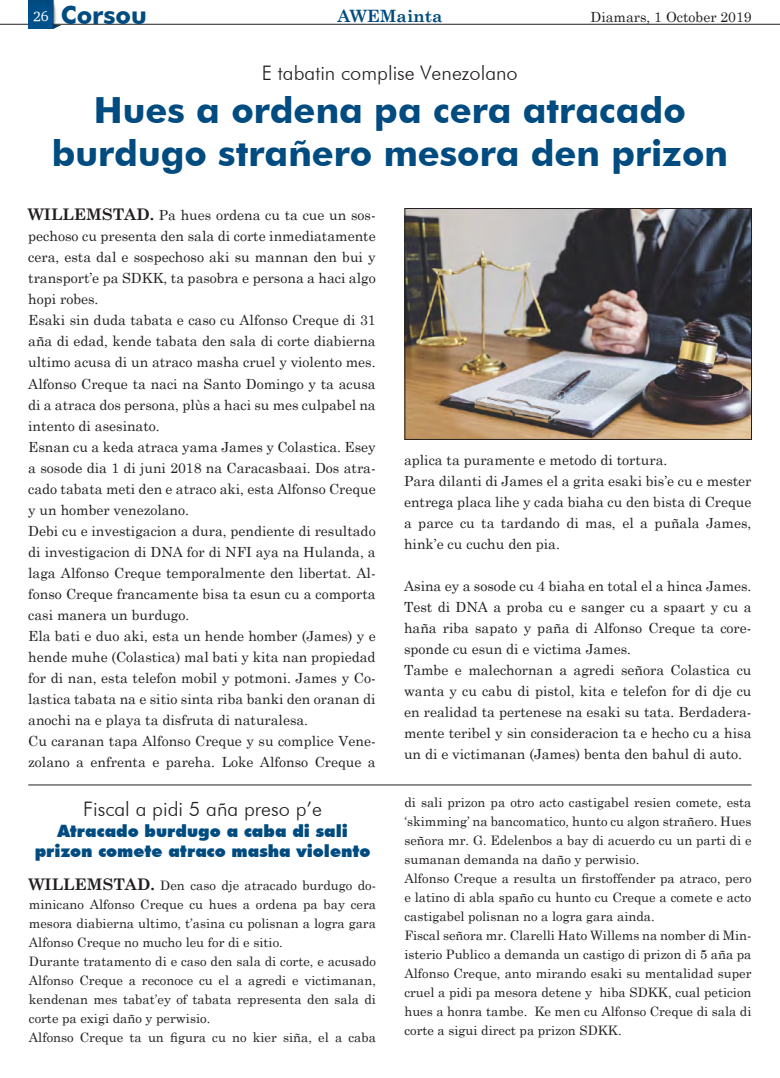
<style>
.page{position:relative;width:780px;height:1078px;background:#fff}
.page>*{position:absolute;margin:0;border:0;box-sizing:border-box;transform-origin:0 0}
.No_Spacing{font:700 36px/43.2px "Futura BT";color:#004b80;text-align:center}
.Body_Text_14{font:700 25px "Futura BT";color:#004b80}
.No_Spacing-2{font:300 20px "Futura BT";color:#231f20}
.No_Spacing-3{font:900 17px/20.4px "Futura BT";color:#004b80;text-align:center}
.Body_Text_14-2{font:700 17px "Century Schoolbook";color:#004b80}
.Body_Text_14-3{font:14px/21px "Century Schoolbook";color:#231f20;text-align:justify}
.t1{font:14px "Charter ITCTT";color:#fff}
.Body_Text_14-4{font:13px/19px "Century Schoolbook";color:#231f20;text-align:justify}
.s1{font-weight:700;font-size:16px}
</style>
<div class="page">
<img style="left:28px;top:0;width:33px;height:28px">
<svg style="left:0;top:24px;width:28px;height:1px"></svg>
<hr style="left:53px;top:24px;width:727px;height:1px;background:#231f20">
<img style="left:406px;top:210px;width:343px;height:227px">
<div style="left:404px;top:208px;width:347px;height:231px;border:1px solid #231f20"></div>
<hr style="left:28px;top:784px;width:723px;height:1px;background:#231f20">
<p class="t1" style="left:33px;top:7px;width:17px">26</p>
<p class="Body_Text_14" style="left:61px;top:-1px;width:87px">Corsou</p>
<p class="Body_Text_14-2" style="left:337px;top:3px;width:107px">AWEMainta</p>
<p class="Body_Text_14-3" style="left:590px;top:5px;width:163px">Diamars, 1 October 2019</p>
<p class="No_Spacing-2" style="left:262px;top:60px;width:257px">E tabatin complise Venezolano</p>
<p class="No_Spacing" style="left:52px;top:88px;width:677px">Hues a ordena pa cera atracado burdugo strañero mesora den prizon</p>
<p class="Body_Text_14-3" style="left:28px;top:203px;width:349px"><span class="s1">WILLEMSTAD.</span> Pa hues ordena cu ta cue un sos&shy;pechoso cu presenta den sala di corte inmediatamente cera, esta dal e sospechoso aki su mannan den bui y transport’e pa SDKK, ta pasobra e persona a haci algo hopi robes.</p>
<p class="Body_Text_14-3" style="left:28px;top:308px;width:349px">Esaki sin duda tabata e caso cu Alfonso Creque di 31 aña di edad, kende tabata den sala di corte diabierna ultimo acusa di un atraco masha cruel y violento mes.<br>Alfonso Creque ta naci na Santo Domingo y ta acusa di a atraca dos persona, plùs a haci su mes culpabel na intento di asesinato.</p>
<p class="Body_Text_14-3" style="left:28px;top:434px;width:349px">Esnan cu a keda atraca yama James y Colastica. Esey a sosode dia 1 di juni 2018 na Caracasbaai. Dos atra&shy;cado tabata meti den e atraco aki, esta Alfonso Creque y un homber venezolano.</p>
<p class="Body_Text_14-3" style="left:28px;top:518px;width:349px">Debi cu e investigacion a dura, pendiente di resultado di investigacion di DNA for di NFI aya na Hulanda, a laga Alfonso Creque temporalmente den libertat. Al&shy;fonso Creque francamente bisa ta esun cu a comporta casi manera un burdugo.</p>
<p class="Body_Text_14-3" style="left:28px;top:623px;width:349px">Ela bati e duo aki, esta un hende homber (James) y e hende muhe (Colastica) mal bati y kita nan propiedad for di nan, esta telefon mobil y potmoni. James y Co&shy;lastica tabata na e sitio sinta riba banki den oranan di anochi na e playa ta disfruta di naturalesa.</p>
<p class="Body_Text_14-3" style="left:28px;top:728px;width:349px">Cu caranan tapa Alfonso Creque y su complice Vene&shy;zolano a enfrenta e pareha. Loke Alfonso Creque a</p>
<p class="No_Spacing-2" style="left:83px;top:796px;width:240px">Fiscal a pidi 5 aña preso p’e</p>
<p class="No_Spacing-3" style="left:35px;top:820px;width:337px">Atracado burdugo a caba di sali prizon comete atraco masha violento</p>
<p class="Body_Text_14-4" style="left:29px;top:874px;width:348px"><span class="s1">WILLEMSTAD.</span> Den caso dje atracado burdugo do&shy;minicano Alfonso Creque cu hues a ordena pa bay cera mesora diabierna ultimo, t’asina cu polisnan a logra gara Alfonso Creque no mucho leu for di e sitio.</p>
<p class="Body_Text_14-4" style="left:29px;top:950px;width:348px">Durante tratamento di e caso den sala di corte, e acusado Alfonso Creque a reconoce cu el a agredi e victimanan, kendenan mes tabat’ey of tabata representa den sala di corte pa exigi daño y perwisio.</p>
<p class="Body_Text_14-4" style="left:29px;top:1026px;width:348px">Alfonso Creque ta un figura cu no kier siña, el a caba</p>
<p class="Body_Text_14-3" style="left:404px;top:448px;width:265px">aplica ta puramente e metodo di tortura.</p>
<p class="Body_Text_14-3" style="left:404px;top:469px;width:349px">Para dilanti di James el a grita esaki bis’e cu e mester entrega placa lihe y cada biaha cu den bista di Creque a parce cu ta tardando di mas, el a puñala James, hink’e cu cuchu den pia.</p>
<p class="Body_Text_14-3" style="left:404px;top:574px;width:349px">Asina ey a sosode cu 4 biaha en total el a hinca James.<br>Test di DNA a proba cu e sanger cu a spaart y cu a haña riba sapato y paña di Alfonso Creque ta core&shy;sponde cu esun di e victima James.</p>
<p class="Body_Text_14-3" style="left:404px;top:658px;width:349px">Tambe e malechornan a agredi señora Colastica cu wanta y cu cabu di pistol, kita e telefon for di dje cu en realidad ta pertenese na esaki su tata. Berdadera&shy;mente teribel y sin consideracion ta e hecho cu a hisa un di e victimanan (James) benta den bahul di auto.</p>
<p class="Body_Text_14-4" style="left:404px;top:791px;width:348px">di sali prizon pa otro acto castigabel resien comete, esta ‘skimming’ na bancomatico, hunto cu algon strañero. Hues señora mr. G. Edelenbos a bay di acuerdo cu un parti di e sumanan demanda na daño y perwisio.</p>
<p class="Body_Text_14-4" style="left:404px;top:867px;width:348px">Alfonso Creque a resulta un firstoffender pa atraco, pero e latino di abla spaño cu hunto cu Creque a comete e acto castigabel polisnan no a logra gara ainda.</p>
<p class="Body_Text_14-4" style="left:404px;top:924px;width:348px">Fiscal señora mr. Clarelli Hato Willems na nomber di Min&shy;isterio Publico a demanda un castigo di prizon di 5 aña pa Alfonso Creque, anto mirando esaki su mentalidad super cruel a pidi pa mesora detene y hiba SDKK, cual peticion hues a honra tambe. Ke men cu Alfonso Creque di sala di corte a sigui direct pa prizon SDKK.</p>
</div>
